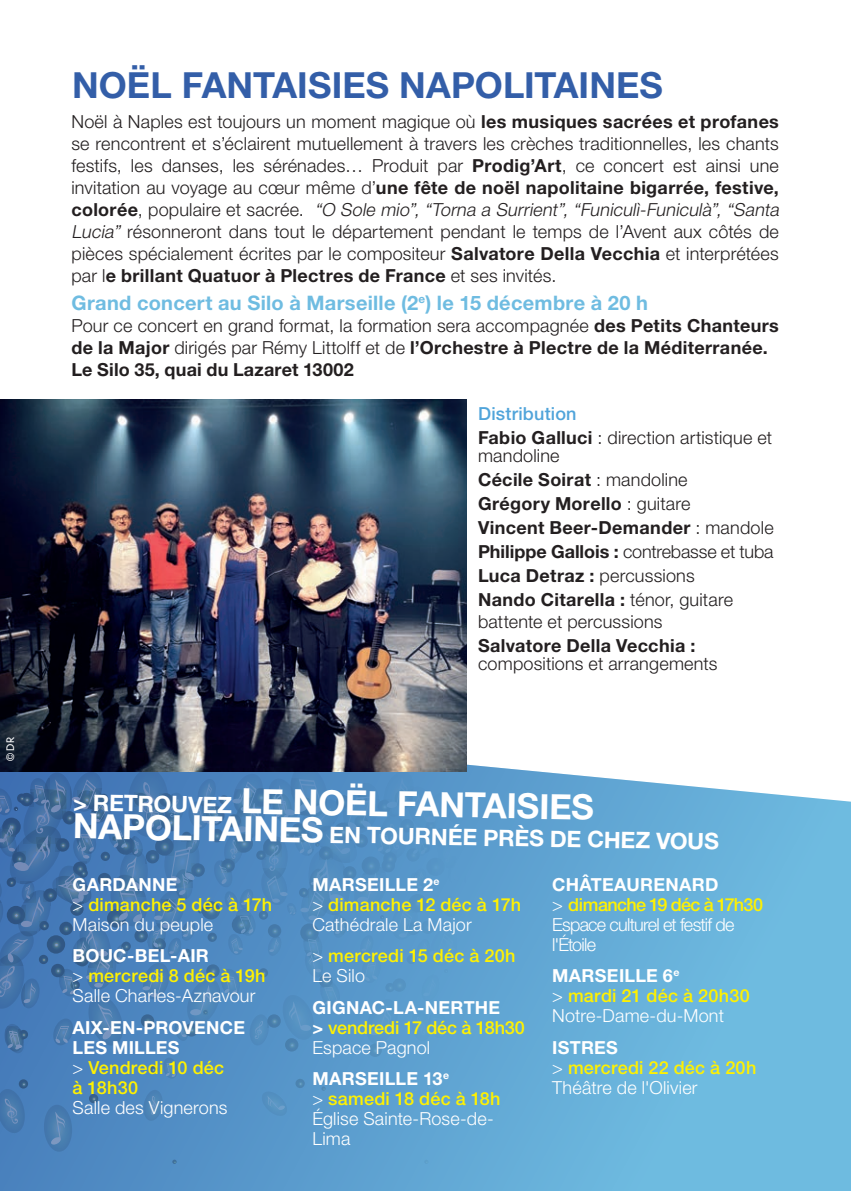
<style>
.page{position:relative;width:851px;height:1191px;background:#fff}
.page>*{position:absolute;margin:0;border:0;box-sizing:border-box;transform-origin:0 0}
.t1{font:700 36px "Helvetica Neue LT Std";color:#335ea8}
.t2{font:700 34.8px "Helvetica Neue LT Std";color:#fff}
.t3{font:700 22.8px "Helvetica Neue LT Std";color:#fff}
.t4{font:700 20px "Helvetica Neue LT Std";letter-spacing:.015em;color:#6fbce1}
.t5{font:300 18px/22px "Helvetica Neue LT Std";letter-spacing:.01em;color:#231f20}
.t6{font:700 18px/24px "Helvetica Neue LT Std";letter-spacing:.02em;color:#231f20}
.t7{font:300 18px/20px "Helvetica Neue LT Std";letter-spacing:.01em;color:#fff}
.t8{font:300 18px/20px "Helvetica Neue LT Std";letter-spacing:-.04em;color:#fff}
.t9{font:500 18px/20px "Helvetica Neue LT Std";letter-spacing:.01em;color:#fff101}
.t10{font:500 18px/20px "Helvetica Neue LT Std";letter-spacing:-.01em;color:#fff101}
.t11{font:700 18px/20px "Helvetica Neue LT Std";letter-spacing:.015em;color:#fff}
.t12{font:300 10px "DIN Neuzeit Grotesk Std";color:#fff}
.s1{font-weight:700}
.s2{font-style:italic}
.s3{font-weight:300}
.s4{font-weight:500;color:#50a4da}
.s5{font-size:22.8px}
.s6{font-size:34.8px}
.s7{font-weight:700;color:#fff}
.s8{font-weight:300;color:#fff}
.s9{font-weight:500;color:#fff101}
</style>
<div class="page">
<svg style="left:0;top:715px;width:850px;height:476px;fill:#6ebbe0"></svg>
<hr style="left:850px;top:734px;width:1px;height:457px;background:#d5242f">
<img style="left:0;top:399px;width:466px;height:366px">
<svg style="left:586px;top:1170px;width:9px;height:9px"></svg>
<svg style="left:424px;top:1159px;width:4px;height:5px"></svg>
<svg style="left:172px;top:1159px;width:5px;height:5px"></svg>
<svg style="left:0;top:765px;width:693px;height:386px;background:#5591c3"></svg>
<svg style="left:826px;top:1068px;width:24px;height:35px"></svg>
<svg style="left:838px;top:1003px;width:12px;height:27px"></svg>
<div style="left:811px;top:1112px;width:39px;height:79px;background:#6ebbe0"></div>
<svg style="left:805px;top:768px;width:45px;height:228px;background:#81c4e4"></svg>
<svg style="left:818px;top:1025px;width:12px;height:12px"></svg>
<p class="t12" style="left:5px;top:761px;width:26px;rotate:-90deg">© DR</p>
<h1 class="t1" style="left:72px;top:63px;width:592px">NOËL FANTAISIES NAPOLITAINES</h1>
<p class="t5" style="left:71px;top:111px;width:712px">Noël à Naples est toujours un moment magique où <span class="s1">les musiques sacrées et profanes </span>se rencontrent et s’éclairent mutuellement à travers les crèches traditionnelles, les chants festifs, les danses, les sérénades… Produit par <span class="s1">Prodig’Art</span>, ce concert est ainsi une invitation au voyage au cœur même d’<span class="s1">une fête de noël napolitaine bigarrée, festive, c o l o r é e</span> , p o p u l a i re et s a c ré e . <span class="s2">“O Sole mio”, “Torna a Surrient”, “Funiculì-Funiculà”, “Santa Lucia”</span> résonneront dans tout le département pendant le temps de l’Avent aux côtés de pièces spécialement écrites par le compositeur <span class="s1">Salvatore Della Vecchia</span> et interprétées par l<span class="s1">e brillant Quatuor à Plectres de France</span> et ses invités.</p>
<p class="t4" style="left:71px;top:290px;width:578px">Grand concert au Silo à Marseille (2<sup>e</sup>) le 15 décembre à 20 h</p>
<p class="t6" style="left:71px;top:314px;width:708px;line-height:22px"><span class="s3">Pour ce concert en grand format, la formation sera accompagnée</span> des Petits Chanteurs de la Major <span class="s3">dirigés par Rémy Littolff et de</span> l’Orchestre à Plectre de la Méditerranée.<br>Le Silo 35, quai du Lazaret 13002</p>
<p class="t5" style="left:478px;top:401px;width:295px;line-height:24px"><span class="s4">Distribution<br></span><span class="s1">Fabio Galluci</span> : direction artistique et</p>
<p class="t6" style="left:478px;top:443px;width:297px"><span class="s3">mandoline<br></span>Cécile Soirat <span class="s3">: mandoline<br></span>Grégory Morello <span class="s3">: guitare<br></span>Vincent Beer-Demander <span class="s3">: mandole<br></span>Philippe Gallois : <span class="s3">contrebasse et tuba<br></span>Luca Detraz : <span class="s3">percussions<br></span>Nando Citarella : <span class="s3">ténor, guitare</span></p>
<p class="t5" style="left:478px;top:610px;width:186px">battente et percussions</p>
<p class="t6" style="left:478px;top:633px;width:219px">Salvatore Della Vecchia :</p>
<p class="t5" style="left:478px;top:652px;width:241px">compositions et arrangements</p>
<h2 class="t2" style="left:74px;top:776px;width:522px;rotate:1deg"><span class="s5">&gt; RETROUVEZ</span> LE NOËL FANTAISIES</h2>
<p class="t3" style="left:73px;top:816px;width:647px;rotate:1deg"><span class="s6">NAPOLITAINES</span> EN TOURNÉE PRÈS DE CHEZ VOUS</p>
<p class="t9" style="left:73px;top:874px;width:201px"><span class="s7">GARDANNE<br></span><span class="s8">&gt;</span> dimanche 5 déc à 17h<br><span class="s8">Maison du peuple</span></p>
<p class="t7" style="left:73px;top:945px;width:194px"><span class="s1">BOUC-BEL-AIR<br></span>&gt; <span class="s9">mercredi 8 déc à 19h<br></span>Salle Charles-Aznavour</p>
<p class="t11" style="left:73px;top:1016px;width:174px">AIX-EN-PROVENCE<br>LES MILLES<br><span class="s3">&gt;</span> <span class="s9">Vendredi 10 déc<br>à 18h30</span></p>
<p class="t7" style="left:73px;top:1096px;width:156px">Salle des Vignerons</p>
<p class="t7" style="left:312px;top:874px;width:210px"><span class="s1">MARSEILLE 2</span><sup>e<br></sup>&gt; <span class="s9">dimanche 12 déc à 17h<br></span>Cathédrale La Major</p>
<p class="t9" style="left:312px;top:945px;width:204px"><span class="s8">&gt;</span> mercredi 15 déc à 20h<br><span class="s8">Le Silo</span></p>
<p class="t10" style="left:312px;top:997px;width:214px"><span class="s7">GIGNAC-LA-NERTHE<br>&gt;</span> vendredi 17 déc à 18h30<br><span class="s8">Espace Pagnol</span></p>
<p class="t7" style="left:312px;top:1068px;width:190px"><span class="s1">MARSEILLE 13</span><sup>e<br></sup>&gt; <span class="s9">samedi 18 déc à 18h<br></span>Église Sainte-Rose-de-<br>Lima</p>
<p class="t8" style="left:552px;top:874px;width:212px"><span class="s1">CHÂTEAURENARD<br></span>&gt; <span class="s9">dimanche 19 déc à 17h30<br></span>Espace culturel et festif de l'Étoile</p>
<p class="t7" style="left:552px;top:965px;width:199px"><span class="s1">MARSEILLE 6</span><sup>e<br></sup>&gt; <span class="s9">mardi 21 déc à 20h30<br></span>Notre-Dame-du-Mont</p>
<p class="t7" style="left:552px;top:1036px;width:205px"><span class="s1">ISTRES<br></span>&gt; <span class="s9">mercredi 22 déc à 20h<br></span>Théâtre de l'Olivier</p>
</div>
